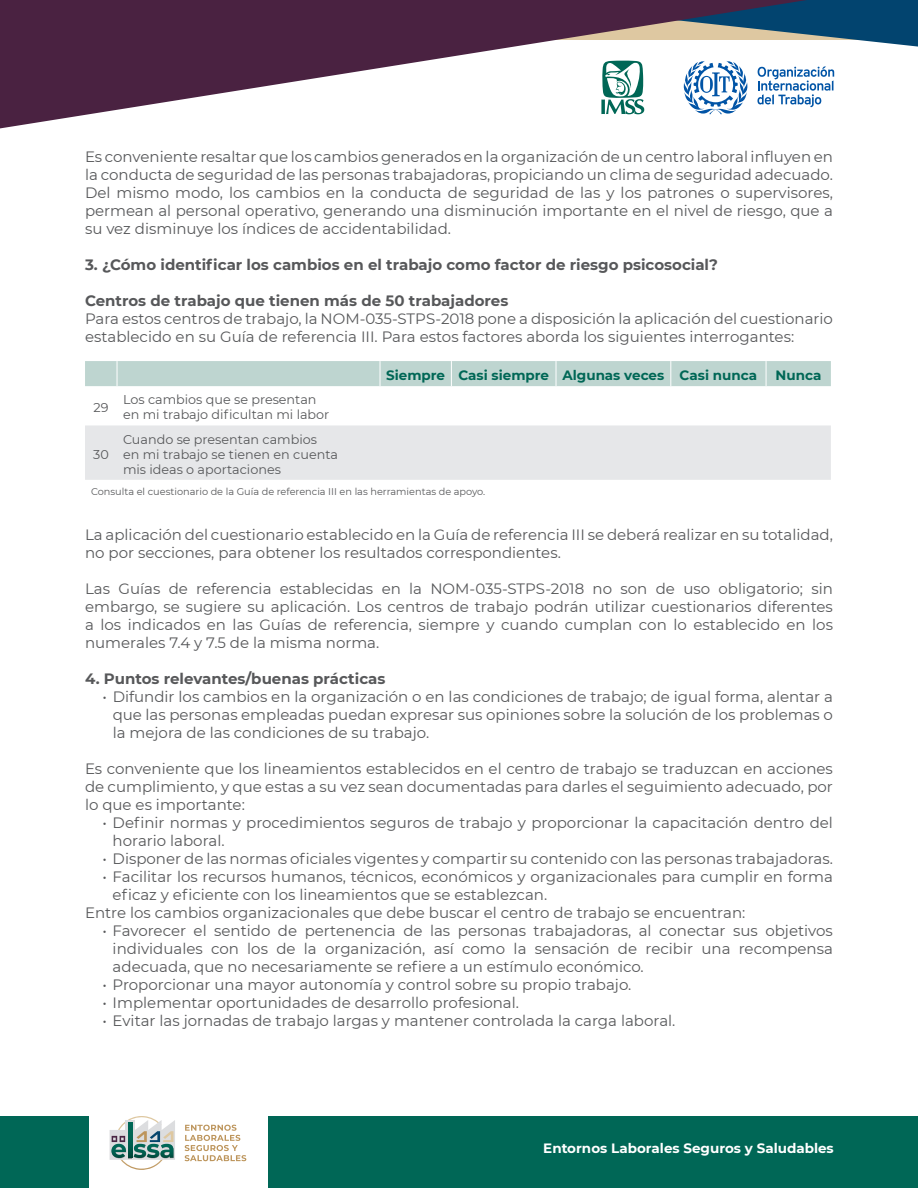
<style>
.page{position:relative;width:918px;height:1188px;background:#fff}
.page>*{position:absolute;margin:0;border:0;box-sizing:border-box;transform-origin:0 0}
.t1{font:15px/18px "Montserrat";color:#57585a;text-align:justify}
.t2{font:700 15px "Montserrat";color:#57585a}
.t3{font:700 13.5px "Montserrat";color:#006756}
.t4{font:700 13.5px "Montserrat";color:#fff}
.t5{font:12.75px/15px "Montserrat";color:#57585a}
.t6{font:9.75px "Montserrat";color:#57585a}
</style>
<div class="page">
<div style="left:268px;top:1116px;width:650px;height:72px;background:#006756"></div>
<div style="left:0;top:1116px;width:88px;height:72px;background:#006756"></div>
<svg style="left:0;top:0;width:918px;height:129px"></svg>
<svg style="left:185px;top:1125px;width:61px;height:36px"></svg>
<svg style="left:110px;top:1116px;width:65px;height:54px"></svg>
<div style="left:85px;top:425px;width:746px;height:55px;background:#e6e7e9"></div>
<div style="left:85px;top:361px;width:746px;height:25px;background:#bed5d0"></div>
<p class="t1" style="left:85px;top:147px;width:749px">Es conveniente resaltar que los cambios generados en la organización de un centro laboral influyen en la conducta de seguridad de las personas trabajadoras, propiciando un clima de seguridad adecuado.<br>Del mismo modo, los cambios en la conducta de seguridad de las y los patrones o supervisores, permean al personal operativo, generando una disminución importante en el nivel de riesgo, que a su vez disminuye los índices de accidentabilidad.</p>
<p class="t2" style="left:85px;top:254px;width:634px">3. ¿Cómo identificar los cambios en el trabajo como factor de riesgo psicosocial?</p>
<p class="t2" style="left:85px;top:290px;width:425px">Centros de trabajo que tienen más de 50 trabajadores</p>
<p class="t1" style="left:85px;top:309px;width:749px">Para estos centros de trabajo, la NOM-035-STPS-2018 pone a disposición la aplicación del cuestionario establecido en su Guía de referencia III. Para estos factores aborda los siguientes interrogantes:</p>
<p class="t3" style="left:386px;top:366px;width:372px">Siempre Casi siempre Algunas veces Casi nunca</p>
<p class="t3" style="left:776px;top:366px;width:47px">Nunca</p>
<p class="t5" style="left:94px;top:400px;width:17px">29</p>
<p class="t5" style="left:123px;top:392px;width:208px">Los cambios que se presentan en mi trabajo dificultan mi labor</p>
<p class="t5" style="left:93px;top:446px;width:17px">30</p>
<p class="t5" style="left:123px;top:431px;width:217px">Cuando se presentan cambios<br>en mi trabajo se tienen en cuenta mis ideas o aportaciones</p>
<p class="t6" style="left:91px;top:485px;width:396px">Consulta el cuestionario de la Guía de referencia III en las herramientas de apoyo.</p>
<p class="t1" style="left:85px;top:525px;width:749px">La aplicación del cuestionario establecido en la Guía de referencia III se deberá realizar en su totalidad, no por secciones, para obtener los resultados correspondientes.</p>
<p class="t1" style="left:85px;top:579px;width:750px">Las Guías de referencia establecidas en la NOM-035-STPS-2018 no son de uso obligatorio; sin embargo, se sugiere su aplicación. Los centros de trabajo podrán utilizar cuestionarios diferentes a los indicados en las Guías de referencia, siempre y cuando cumplan con lo establecido en los numerales 7.4 y 7.5 de la misma norma.</p>
<p class="t2" style="left:85px;top:668px;width:302px">4. Puntos relevantes/buenas prácticas</p>
<p class="t1" style="left:113px;top:687px;width:722px;text-indent:-10px">• Difundir los cambios en la organización o en las condiciones de trabajo; de igual forma, alentar a que las personas empleadas puedan expresar sus opiniones sobre la solución de los problemas o la mejora de las condiciones de su trabajo.</p>
<p class="t1" style="left:85px;top:759px;width:749px">Es conveniente que los lineamientos establecidos en el centro de trabajo se traduzcan en acciones de cumplimiento, y que estas a su vez sean documentadas para darles el seguimiento adecuado, por lo que es importante:</p>
<p class="t1" style="left:113px;top:813px;width:722px;text-indent:-10px">• Definir normas y procedimientos seguros de trabajo y proporcionar la capacitación dentro del horario laboral.</p>
<p class="t1" style="left:102px;top:849px;width:732px">• Disponer de las normas oficiales vigentes y compartir su contenido con las personas trabajadoras.</p>
<p class="t1" style="left:102px;top:867px;width:732px">• Facilitar los recursos humanos, técnicos, económicos y organizacionales para cumplir en forma</p>
<p class="t1" style="left:113px;top:885px;width:436px">eficaz y eficiente con los lineamientos que se establezcan.</p>
<p class="t1" style="left:85px;top:903px;width:662px">Entre los cambios organizacionales que debe buscar el centro de trabajo se encuentran:</p>
<p class="t1" style="left:113px;top:921px;width:722px;text-indent:-10px">• Favorecer el sentido de pertenencia de las personas trabajadoras, al conectar sus objetivos individuales con los de la organización, así como la sensación de recibir una recompensa adecuada, que no necesariamente se refiere a un estímulo económico.</p>
<p class="t1" style="left:102px;top:975px;width:530px">• Proporcionar una mayor autonomía y control sobre su propio trabajo.</p>
<p class="t1" style="left:102px;top:993px;width:418px">• Implementar oportunidades de desarrollo profesional.</p>
<p class="t1" style="left:102px;top:1011px;width:574px">• Evitar las jornadas de trabajo largas y mantener controlada la carga laboral.</p>
<p class="t4" style="left:543px;top:1138px;width:292px">Entornos Laborales Seguros y Saludables</p>
</div>
